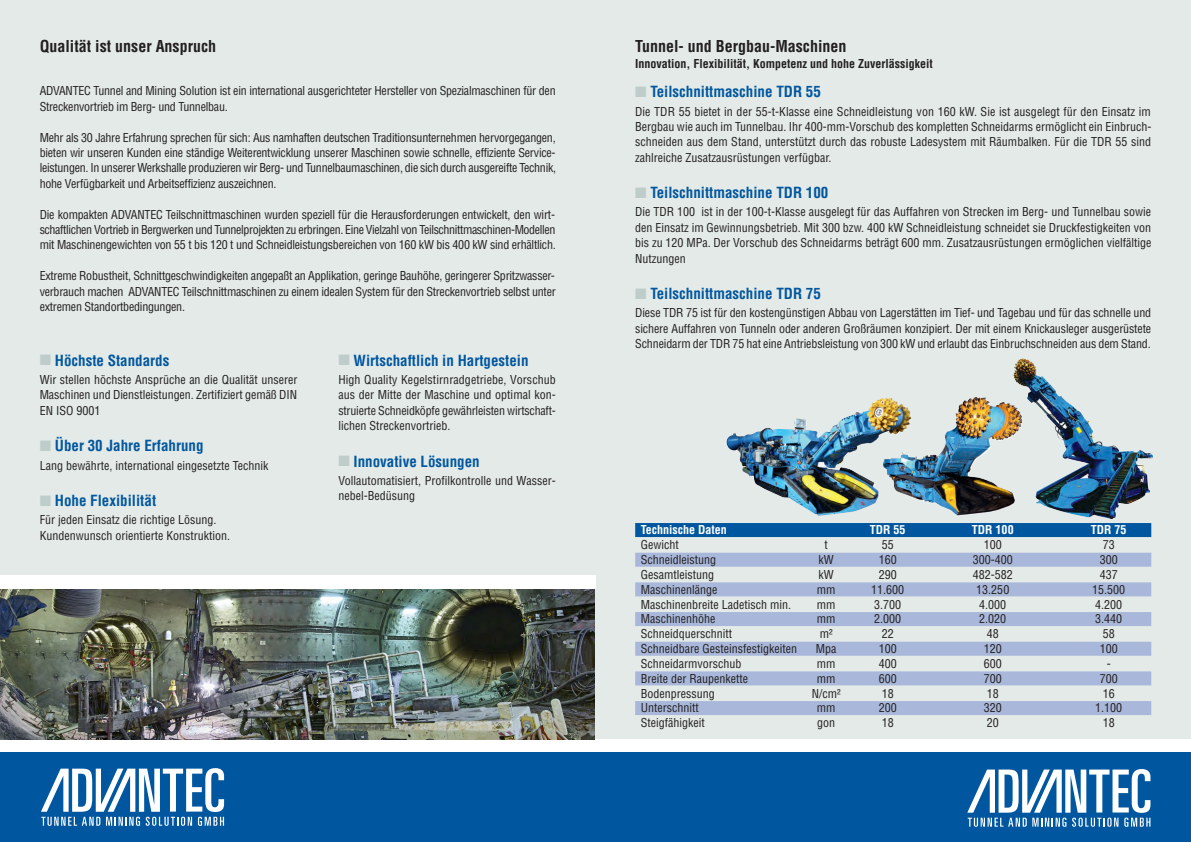
<style>
.page{position:relative;width:1191px;height:842px;background:#fff}
.page>*{position:absolute;margin:0;border:0;box-sizing:border-box;transform-origin:0 0}
.t1{font:700 condensed 16px "Helvetica";color:#231f20}
.t2{font:700 condensed 15px "Helvetica";color:#01579f}
.t3{font:condensed 12px/15.4px "Helvetica";color:#231f20;text-align:justify}
.t4{font:condensed 12px/15.4px "Helvetica";letter-spacing:-.02em;color:#231f20}
.t5{font:700 condensed 12px "Helvetica";color:#231f20}
.t6{font:700 condensed 12px "Helvetica";color:#fff}
.s1{color:#bfcdca}
</style>
<div class="page">
<div style="left:0;top:0;width:595px;height:739px;background:#e3eae7"></div>
<div style="left:595px;top:0;width:596px;height:739px;background:#e3eae7"></div>
<div style="left:0;top:752px;width:1191px;height:90px;background:#01579f"></div>
<svg style="left:41px;top:768px;width:183px;height:58px"></svg>
<svg style="left:967px;top:769px;width:183px;height:58px"></svg>
<div style="left:635px;top:523px;width:516px;height:14px;background:#01579f"></div>
<div style="left:635px;top:553px;width:516px;height:14px;background:#a9b8da"></div>
<div style="left:635px;top:582px;width:516px;height:14px;background:#a9b8da"></div>
<div style="left:635px;top:612px;width:516px;height:14px;background:#a9b8da"></div>
<div style="left:635px;top:642px;width:516px;height:14px;background:#a9b8da"></div>
<div style="left:635px;top:671px;width:516px;height:14px;background:#a9b8da"></div>
<div style="left:635px;top:701px;width:516px;height:14px;background:#a9b8da"></div>
<img style="left:726px;top:398px;width:157px;height:118px">
<img style="left:1013px;top:358px;width:140px;height:161px">
<img style="left:883px;top:397px;width:139px;height:119px">
<img style="left:0;top:588px;width:594px;height:151px">
<div style="left:0;top:575px;width:595px;height:13px;background:#fff"></div>
<h1 class="t1" style="left:40px;top:37px;width:178px">Qualität ist unser Anspruch</h1>
<h1 class="t1" style="left:635px;top:37px;width:213px">Tunnel- und Bergbau-Maschinen</h1>
<p class="t5" style="left:635px;top:57px;width:299px">Innovation, Flexibilität, Kompetenz und hohe Zuverlässigkeit</p>
<p class="t4" style="left:40px;top:84px;width:517px">ADVANTEC Tunnel and Mining Solution ist ein international ausgerichteter Hersteller von Spezialmaschinen für den<br>Streckenvortrieb im Berg- und Tunnelbau.</p>
<p class="t3" style="left:40px;top:130px;width:518px">Mehr als 30 Jahre Erfahrung sprechen für sich: Aus namhaften deutschen Traditionsunternehmen hervorgegangen, bieten wir unseren Kunden eine ständige Weiterentwicklung unserer Maschinen sowie schnelle, effiziente Service&shy;leistungen. In unserer Werkshalle produzieren wir Berg- und Tunnelbaumaschinen, die sich durch ausgereifte Technik, hohe Verfügbarkeit und Arbeitseffizienz auszeichnen.</p>
<p class="t3" style="left:40px;top:207px;width:517px">Die kompakten ADVANTEC Teilschnittmaschinen wurden speziell für die Herausforderungen entwickelt, den wirt&shy;schaftlichen Vortrieb in Bergwerken und Tunnelprojekten zu erbringen. Eine Vielzahl von Teilschnittmaschinen-Modellen mit Maschinengewichten von 55 t bis 120 t und Schneidleistungsbereichen von 160 kW bis 400 kW sind erhältlich.</p>
<p class="t3" style="left:40px;top:268px;width:517px">Extreme Robustheit, Schnittgeschwindigkeiten angepaßt an Applikation, geringe Bauhöhe, geringerer Spritzwasser&shy;verbrauch machen ADVANTEC Teilschnittmaschinen zu einem idealen System für den Streckenvortrieb selbst unter extremen Standortbedingungen.</p>
<p class="t2" style="left:40px;top:352px;width:131px"><span class="s1">■</span> Höchste Standards</p>
<p class="t3" style="left:40px;top:372px;width:259px">Wir stellen höchste Ansprüche an die Qualität unserer Maschinen und Dienstleistungen. Zertifiziert gemäß DIN EN ISO 9001</p>
<p class="t2" style="left:40px;top:437px;width:165px"><span class="s1">■</span> Über 30 Jahre Erfahrung</p>
<p class="t3" style="left:40px;top:458px;width:230px">Lang bewährte, international eingesetzte Technik</p>
<p class="t2" style="left:40px;top:492px;width:118px"><span class="s1">■</span> Hohe Flexibilität</p>
<p class="t3" style="left:40px;top:512px;width:192px">Für jeden Einsatz die richtige Lösung.<br>Kundenwunsch orientierte Konstruktion.</p>
<p class="t2" style="left:338px;top:352px;width:192px"><span class="s1">■</span> Wirtschaftlich in Hartgestein</p>
<p class="t3" style="left:338px;top:372px;width:219px">High Quality Kegelstirnradgetriebe, Vorschub aus der Mitte der Maschine und optimal kon&shy;struierte Schneidköpfe gewährleisten wirtschaft&shy;lichen Streckenvortrieb.</p>
<p class="t2" style="left:338px;top:453px;width:143px"><span class="s1">■</span> Innovative Lösungen</p>
<p class="t3" style="left:338px;top:473px;width:219px">Vollautomatisiert, Profilkontrolle und Wasser&shy;nebel-Bedüsung</p>
<p class="t2" style="left:635px;top:83px;width:187px"><span class="s1">■</span> Teilschnittmaschine TDR 55</p>
<p class="t3" style="left:635px;top:104px;width:517px">Die TDR 55 bietet in der 55-t-Klasse eine Schneidleistung von 160 kW. Sie ist ausgelegt für den Einsatz im Bergbau wie auch im Tunnelbau. Ihr 400-mm-Vorschub des kompletten Schneidarms ermöglicht ein Einbruch&shy;schneiden aus dem Stand, unterstützt durch das robuste Ladesystem mit Räumbalken. Für die TDR 55 sind zahlreiche Zusatzausrüstungen verfügbar.</p>
<p class="t2" style="left:635px;top:184px;width:195px"><span class="s1">■</span> Teilschnittmaschine TDR 100</p>
<p class="t3" style="left:635px;top:205px;width:517px">Die TDR 100 ist in der 100-t-Klasse ausgelegt für das Auffahren von Strecken im Berg- und Tunnelbau sowie den Einsatz im Gewinnungsbetrieb. Mit 300 bzw. 400 kW Schneidleistung schneidet sie Druckfestigkeiten von bis zu 120 MPa. Der Vorschub des Schneidarms beträgt 600 mm. Zusatzausrüstungen ermöglichen vielfältige Nutzungen</p>
<p class="t2" style="left:635px;top:285px;width:187px"><span class="s1">■</span> Teilschnittmaschine TDR 75</p>
<p class="t3" style="left:635px;top:305px;width:517px">Diese TDR 75 ist für den kostengünstigen Abbau von Lagerstätten im Tief- und Tagebau und für das schnelle und sichere Auffahren von Tunneln oder anderen Großräumen konzipiert. Der mit einem Knickausleger ausgerüstete Schneidarm der TDR 75 hat eine Antriebsleistung von 300 kW und erlaubt das Einbruchschneiden aus dem Stand.</p>
<p class="t6" style="left:641px;top:523px;width:88px">Technische Daten</p>
<p class="t6" style="left:870px;top:523px;width:37px">TDR 55</p>
<p class="t6" style="left:972px;top:523px;width:43px">TDR 100</p>
<p class="t6" style="left:1091px;top:523px;width:37px">TDR 75</p>
<p class="t3" style="left:641px;top:537px;width:39px">Gewicht</p>
<p class="t3" style="left:824px;top:537px;width:5px">t</p>
<p class="t3" style="left:882px;top:537px;width:13px">55</p>
<p class="t3" style="left:983px;top:537px;width:19px">100</p>
<p class="t3" style="left:1102px;top:537px;width:13px">73</p>
<p class="t3" style="left:641px;top:552px;width:77px">Schneidleistung</p>
<p class="t3" style="left:818px;top:552px;width:17px">kW</p>
<p class="t3" style="left:878px;top:552px;width:19px">160</p>
<p class="t3" style="left:972px;top:552px;width:41px">300-400</p>
<p class="t3" style="left:1099px;top:552px;width:19px">300</p>
<p class="t3" style="left:641px;top:567px;width:75px">Gesamtleistung</p>
<p class="t3" style="left:818px;top:567px;width:17px">kW</p>
<p class="t3" style="left:878px;top:567px;width:19px">290</p>
<p class="t3" style="left:972px;top:567px;width:41px">482-582</p>
<p class="t3" style="left:1099px;top:567px;width:19px">437</p>
<p class="t3" style="left:641px;top:582px;width:78px">Maschinenlänge</p>
<p class="t3" style="left:817px;top:582px;width:20px">mm</p>
<p class="t3" style="left:871px;top:582px;width:34px">11.600</p>
<p class="t3" style="left:976px;top:582px;width:35px">13.250</p>
<p class="t3" style="left:1092px;top:582px;width:34px">15.500</p>
<p class="t3" style="left:641px;top:597px;width:152px">Maschinenbreite Ladetisch min.</p>
<p class="t3" style="left:817px;top:597px;width:20px">mm</p>
<p class="t3" style="left:874px;top:597px;width:28px">3.700</p>
<p class="t3" style="left:979px;top:597px;width:28px">4.000</p>
<p class="t3" style="left:1095px;top:597px;width:28px">4.200</p>
<p class="t3" style="left:641px;top:611px;width:76px">Maschinenhöhe</p>
<p class="t3" style="left:817px;top:611px;width:20px">mm</p>
<p class="t3" style="left:874px;top:611px;width:28px">2.000</p>
<p class="t3" style="left:979px;top:611px;width:29px">2.020</p>
<p class="t3" style="left:1095px;top:611px;width:28px">3.440</p>
<p class="t3" style="left:641px;top:626px;width:93px">Schneidquerschnitt</p>
<p class="t3" style="left:819px;top:626px;width:14px">m²</p>
<p class="t3" style="left:881px;top:626px;width:13px">22</p>
<p class="t3" style="left:986px;top:626px;width:14px">48</p>
<p class="t3" style="left:1102px;top:626px;width:13px">58</p>
<p class="t3" style="left:641px;top:641px;width:158px">Schneidbare Gesteinsfestigkeiten</p>
<p class="t3" style="left:816px;top:641px;width:22px">Mpa</p>
<p class="t3" style="left:878px;top:641px;width:19px">100</p>
<p class="t3" style="left:983px;top:641px;width:19px">120</p>
<p class="t3" style="left:1099px;top:641px;width:19px">100</p>
<p class="t3" style="left:641px;top:656px;width:102px">Schneidarmvorschub</p>
<p class="t3" style="left:817px;top:656px;width:20px">mm</p>
<p class="t3" style="left:879px;top:656px;width:19px">400</p>
<p class="t3" style="left:983px;top:656px;width:19px">600</p>
<p class="t3" style="left:1106px;top:656px;width:5px">-</p>
<p class="t3" style="left:641px;top:671px;width:109px">Breite der Raupenkette</p>
<p class="t3" style="left:817px;top:671px;width:20px">mm</p>
<p class="t3" style="left:879px;top:671px;width:19px">600</p>
<p class="t3" style="left:983px;top:671px;width:19px">700</p>
<p class="t3" style="left:1099px;top:671px;width:19px">700</p>
<p class="t3" style="left:641px;top:686px;width:75px">Bodenpressung</p>
<p class="t3" style="left:811px;top:686px;width:30px">N/cm²</p>
<p class="t3" style="left:881px;top:686px;width:13px">18</p>
<p class="t3" style="left:986px;top:686px;width:14px">18</p>
<p class="t3" style="left:1102px;top:686px;width:13px">16</p>
<p class="t3" style="left:641px;top:700px;width:59px">Unterschnitt</p>
<p class="t3" style="left:817px;top:700px;width:20px">mm</p>
<p class="t3" style="left:879px;top:700px;width:19px">200</p>
<p class="t3" style="left:983px;top:700px;width:19px">320</p>
<p class="t3" style="left:1095px;top:700px;width:28px">1.100</p>
<p class="t3" style="left:641px;top:715px;width:65px">Steigfähigkeit</p>
<p class="t3" style="left:817px;top:715px;width:19px">gon</p>
<p class="t3" style="left:881px;top:715px;width:13px">18</p>
<p class="t3" style="left:986px;top:715px;width:14px">20</p>
<p class="t3" style="left:1102px;top:715px;width:13px">18</p>
</div>
